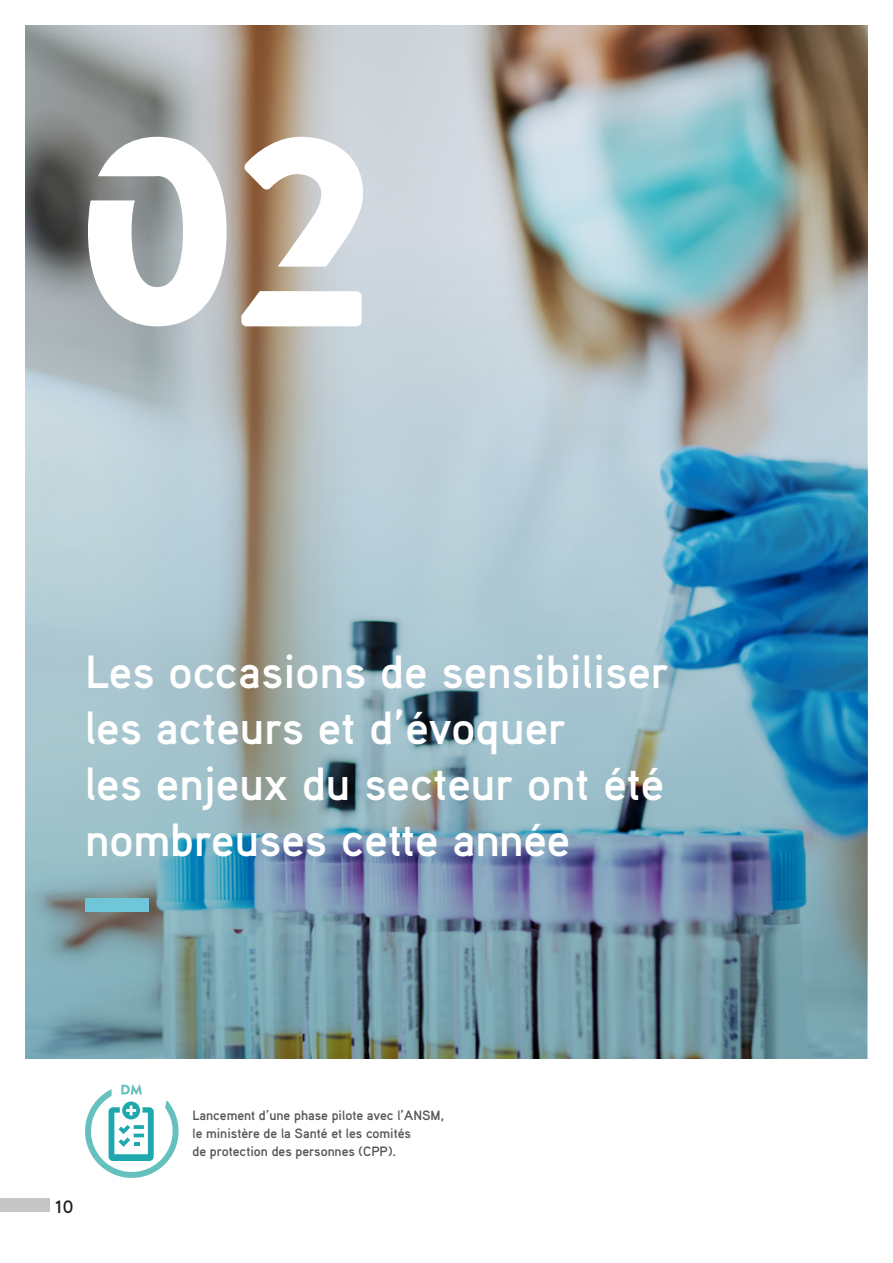
<style>
.page{position:relative;width:893px;height:1263px;background:#fff}
.page>*{position:absolute;margin:0;border:0;box-sizing:border-box;transform-origin:0 0}
.EXERGUE{font:700 46.5px/55.8px "Aaux Pro";color:#fff}
.t1{font:700 18px "Aaux Pro";color:#1d1d1b}
.BODY_COPY{font:700 13.5px/18px "Aaux Pro";color:#575756}
</style>
<div class="page">
<div style="left:0;top:1199px;width:50px;height:13px;background:#c6c6c6"></div>
<img style="left:26px;top:26px;width:841px;height:1033px">
<svg style="left:88px;top:137px;width:139px;height:189px"></svg>
<svg style="left:241px;top:137px;width:122px;height:189px"></svg>
<div style="left:85px;top:898px;width:64px;height:14px;background:#6ec6d8"></div>
<svg style="left:85px;top:1084px;width:94px;height:94px"></svg>
<p class="EXERGUE" style="left:85px;top:643px;width:586px">Les occasions de sensibiliser les acteurs et d’évoquer<br>les enjeux du secteur ont été nombreuses cette année</p>
<h2 class="t1" style="left:55px;top:1195px;width:20px">10</h2>
<p class="BODY_COPY" style="left:192px;top:1106px;width:253px">Lancement d’une phase pilote avec l’ANSM, le ministère de la Santé et les comités<br>de protection des personnes (CPP).</p>
</div>
